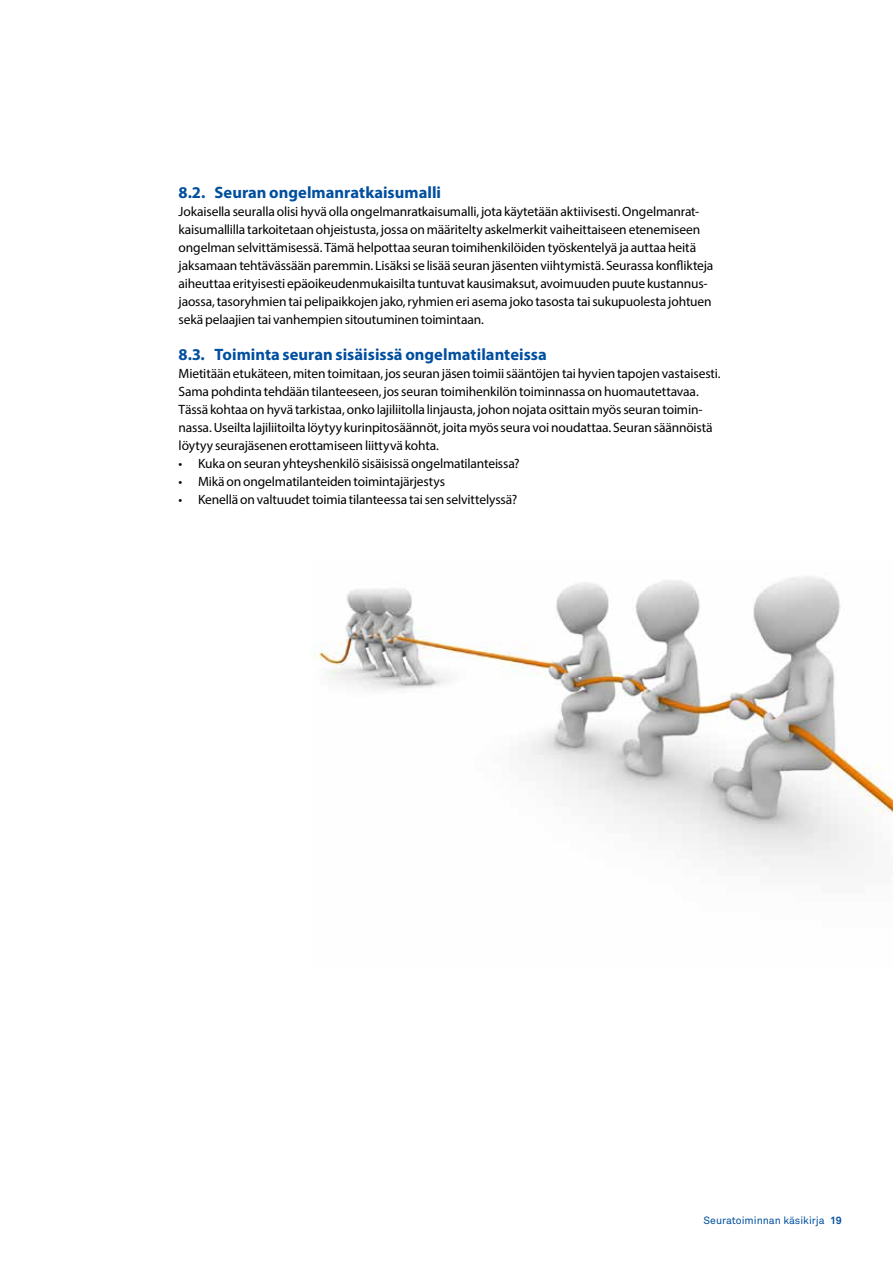
<style>
.page{position:relative;width:893px;height:1263px;background:#fff}
.page>*{position:absolute;margin:0;border:0;box-sizing:border-box;transform-origin:0 0}
.t1{font:700 16.5px "Myriad Pro";color:#004f9f}
.t2{font:13.5px/18px "Myriad Pro";letter-spacing:-.01em;color:#000}
.t3{font:10.5px "Akkurat Pro";color:#004f9f}
.s1{font-weight:700}
</style>
<div class="page">
<img style="left:314px;top:576px;width:579px;height:292px">
<p class="t1" style="left:179px;top:182px;width:264px">8.2. Seuran ongelmanratkaisumalli</p>
<p class="t2" style="left:179px;top:202px;width:536px">Jokaisella seuralla olisi hyvä olla ongelmanratkaisumalli, jota käytetään aktiivisesti. Ongelmanrat&shy;kaisumallilla tarkoitetaan ohjeistusta, jossa on määritelty askelmerkit vaiheittaiseen etenemiseen ongelman selvittämisessä. Tämä helpottaa seuran toimihenkilöiden työskentelyä ja auttaa heitä jaksamaan tehtävässään paremmin. Lisäksi se lisää seuran jäsenten viihtymistä. Seurassa konflikteja aiheuttaa erityisesti epäoikeudenmukaisilta tuntuvat kausimaksut, avoimuuden puute kustannus&shy;jaossa, tasoryhmien tai pelipaikkojen jako, ryhmien eri asema joko tasosta tai sukupuolesta johtuen sekä pelaajien tai vanhempien sitoutuminen toimintaan.</p>
<p class="t1" style="left:179px;top:344px;width:370px">8.3. Toiminta seuran sisäisissä ongelmatilanteissa</p>
<p class="t2" style="left:179px;top:364px;width:544px">Mietitään etukäteen, miten toimitaan, jos seuran jäsen toimii sääntöjen tai hyvien tapojen vastaisesti.<br>Sama pohdinta tehdään tilanteeseen, jos seuran toimihenkilön toiminnassa on huomautettavaa.<br>Tässä kohtaa on hyvä tarkistaa, onko lajiliitolla linjausta, johon nojata osittain myös seuran toimin&shy;nassa. Useilta lajiliitoilta löytyy kurinpitosäännöt, joita myös seura voi noudattaa. Seuran säännöistä löytyy seurajäsenen erottamiseen liittyvä kohta.</p>
<p class="t2" style="left:179px;top:454px;width:343px">• Kuka on seuran yhteyshenkilö sisäisissä ongelmatilanteissa?</p>
<p class="t2" style="left:179px;top:472px;width:268px">• Mikä on ongelmatilanteiden toimintajärjestys</p>
<p class="t2" style="left:179px;top:490px;width:340px">• Kenellä on valtuudet toimia tilanteessa tai sen selvittelyssä?</p>
<p class="t3" style="left:704px;top:1214px;width:140px">Seuratoiminnan käsikirja <span class="s1">19</span></p>
</div>
